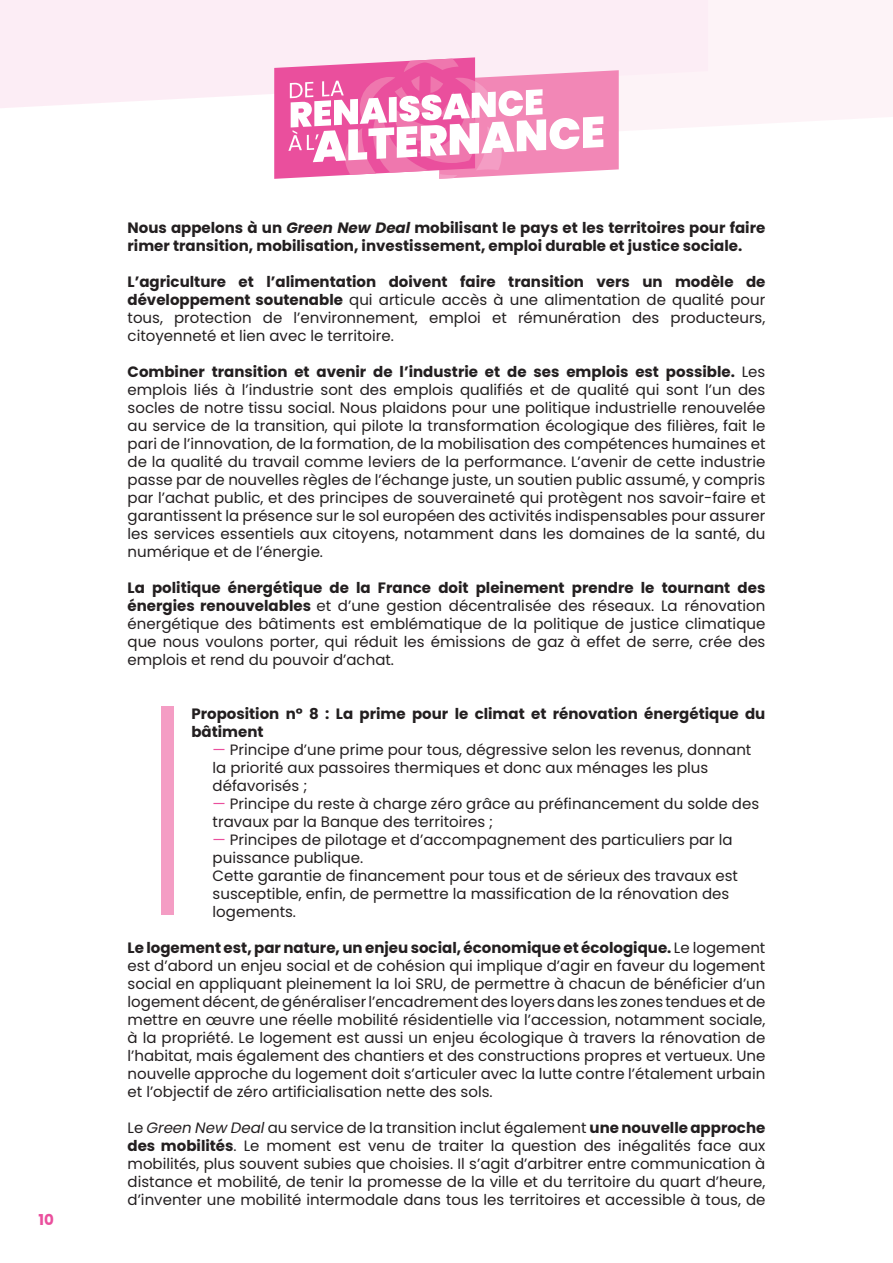
<style>
.page{position:relative;width:893px;height:1263px;background:#fff}
.page>*{position:absolute;margin:0;border:0;box-sizing:border-box;transform-origin:0 0}
.t1{font:15px/18px "Poppins";color:#231f20;text-align:justify}
.t2{font:700 15px/18px "Poppins";color:#231f20}
.t3{font:700 15px "Poppins";color:#ea4f9d}
.s1{font-style:italic}
.s2{font-weight:700}
.s3{color:#ea4f9d}
</style>
<div class="page">
<svg style="left:619px;top:0;width:274px;height:131px;fill:#fdf3f7"></svg>
<svg style="left:0;top:0;width:708px;height:117px;background:#fceef5"></svg>
<svg style="left:274px;top:57px;width:345px;height:122px"></svg>
<div style="left:161px;top:706px;width:12px;height:209px;background:#f49dc4"></div>
<p class="t3" style="left:39px;top:1211px;width:17px">10</p>
<p class="t2" style="left:128px;top:218px;width:639px">Nous appelons à un <span class="s1">Green New Deal</span> mobilisant le pays et les territoires pour faire rimer transition, mobilisation, investissement, emploi durable et justice sociale.</p>
<p class="t1" style="left:128px;top:272px;width:639px"><span class="s2">L’agriculture et l’alimentation doivent faire transition vers un modèle de développement soutenable</span> qui articule accès à une alimentation de qualité pour tous, protection de l’environnement, emploi et rémunération des producteurs, citoyenneté et lien avec le territoire.</p>
<p class="t1" style="left:128px;top:362px;width:639px"><span class="s2">Combiner transition et avenir de l’industrie et de ses emplois est possible.</span> Les emplois liés à l’industrie sont des emplois qualifiés et de qualité qui sont l’un des socles de notre tissu social. Nous plaidons pour une politique industrielle renouvelée au service de la transition, qui pilote la transformation écologique des filières, fait le pari de l’innovation, de la formation, de la mobilisation des compétences humaines et de la qualité du travail comme leviers de la performance. L’avenir de cette industrie passe par de nouvelles règles de l’échange juste, un soutien public assumé, y compris par l’achat public, et des principes de souveraineté qui protègent nos savoir-faire et garantissent la présence sur le sol européen des activités indispensables pour assurer les services essentiels aux citoyens, notamment dans les domaines de la santé, du numérique et de l’énergie.</p>
<p class="t1" style="left:128px;top:578px;width:639px"><span class="s2">La politique énergétique de la France doit pleinement prendre le tournant des énergies renouvelables</span> et d’une gestion décentralisée des réseaux. La rénovation énergétique des bâtiments est emblématique de la politique de justice climatique que nous voulons porter, qui réduit les émissions de gaz à effet de serre, crée des emplois et rend du pouvoir d’achat.</p>
<p class="t2" style="left:191px;top:704px;width:576px">Proposition n° 8 : La prime pour le climat et rénovation énergétique du bâtiment</p>
<p class="t1" style="left:213px;top:740px;width:540px;text-align:left"><span class="s3">—</span> Principe d’une prime pour tous, dégressive selon les revenus, donnant la priorité aux passoires thermiques et donc aux ménages les plus défavorisés ;</p>
<p class="t1" style="left:213px;top:794px;width:548px"><span class="s3">—</span> Principe du reste à charge zéro grâce au préfinancement du solde des travaux par la Banque des territoires ;</p>
<p class="t1" style="left:213px;top:830px;width:527px;text-align:left"><span class="s3">—</span> Principes de pilotage et d’accompagnement des particuliers par la puissance publique.<br>Cette garantie de financement pour tous et de sérieux des travaux est susceptible, enfin, de permettre la massification de la rénovation des logements.</p>
<p class="t1" style="left:128px;top:938px;width:639px"><span class="s2">Le logement est, par nature, un enjeu social, économique et écologique.</span> Le logement est d’abord un enjeu social et de cohésion qui implique d’agir en faveur du logement social en appliquant pleinement la loi SRU, de permettre à chacun de bénéficier d’un logement décent, de généraliser l’encadrement des loyers dans les zones tendues et de mettre en œuvre une réelle mobilité résidentielle via l’accession, notamment sociale, à la propriété. Le logement est aussi un enjeu écologique à travers la rénovation de l’habitat, mais également des chantiers et des constructions propres et vertueux. Une nouvelle approche du logement doit s’articuler avec la lutte contre l’étalement urbain et l’objectif de zéro artificialisation nette des sols.</p>
<p class="t1" style="left:128px;top:1118px;width:639px">Le <span class="s1">Green New Deal</span> au service de la transition inclut également <span class="s2">une nouvelle approche des mobilités</span>. Le moment est venu de traiter la question des inégalités face aux mobilités, plus souvent subies que choisies. Il s’agit d’arbitrer entre communication à distance et mobilité, de tenir la promesse de la ville et du territoire du quart d’heure, d’inventer une mobilité intermodale dans tous les territoires et accessible à tous, de</p>
</div>
